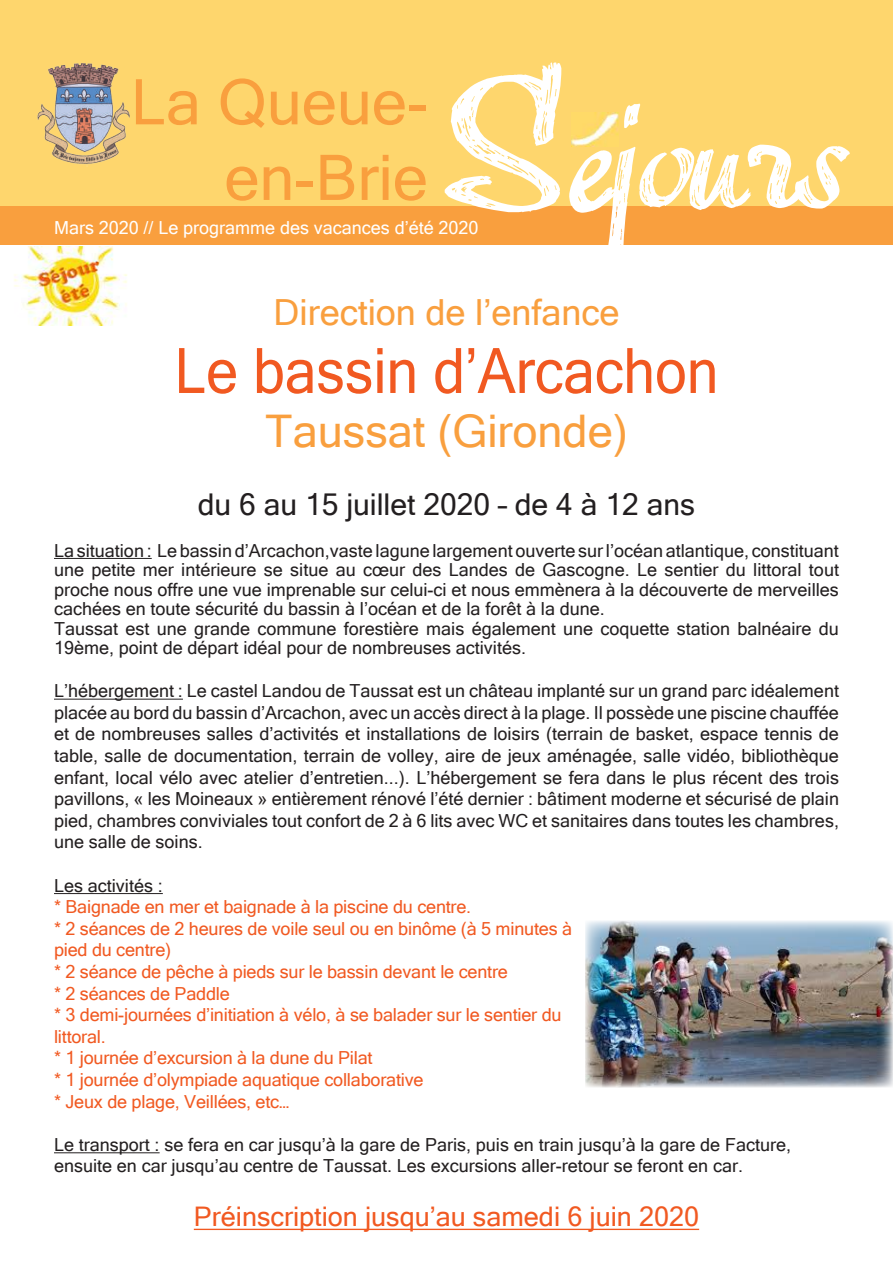
<style>
.page{position:relative;width:893px;height:1263px;background:#fff}
.page>*{position:absolute;margin:0;border:0;box-sizing:border-box;transform-origin:0 0}
.t1{font:125.4px "Advert";color:#fff;scale:.91 1}
.t2{font:63px/75.6px "Microsoft Sans Serif";color:#f99f3e;text-align:right}
.t3{font:62.7px "Microsoft Sans Serif";color:#f15921;scale:.91 1}
.t4{font:45px "Microsoft Sans Serif";color:#f99f3e}
.t5{font:36px "Microsoft Sans Serif";color:#f99f3e}
.t6{font:30px "Microsoft Sans Serif";color:#231f20}
.t7{font:27px "Microsoft Sans Serif";color:#f15921}
.t8{font:18px/21.6px "Microsoft Sans Serif";color:#231f20}
.t9{font:18px/21.6px "Microsoft Sans Serif";letter-spacing:-.01em;color:#f15921}
.t10{font:18px "Microsoft Sans Serif";color:#fff}
</style>
<div class="page">
<hr style="left:54px;top:558px;width:98px;height:1px;background:#231f20">
<hr style="left:54px;top:699px;width:129px;height:1px;background:#231f20">
<hr style="left:54px;top:893px;width:109px;height:1px;background:#231f20">
<hr style="left:54px;top:1152px;width:106px;height:1px;background:#231f20">
<hr style="left:194px;top:1229px;width:505px;height:1px;background:#f15921">
<div style="left:0;top:0;width:893px;height:237px;background:#fed66d"></div>
<img style="left:37px;top:63px;width:93px;height:104px">
<div style="left:0;top:206px;width:893px;height:39px;background:#f99f3e"></div>
<img style="left:571px;top:112px;width:47px;height:35px">
<img style="left:14px;top:247px;width:113px;height:79px">
<img style="left:585px;top:921px;width:308px;height:166px">
<h1 class="t1" style="left:441px;top:89px;width:449px">Sejours</h1>
<h2 class="t2" style="left:131px;top:64px;width:298px">La Queue&shy;en-Brie</h2>
<p class="t10" style="left:54px;top:217px;width:426px">Mars 2020 // Le programme des vacances d’été 2020</p>
<h3 class="t5" style="left:273px;top:291px;width:347px">Direction de l’enfance</h3>
<h3 class="t3" style="left:174px;top:335px;width:599px">Le bassin d’Arcachon</h3>
<h3 class="t4" style="left:265px;top:405px;width:364px">Taussat (Gironde)</h3>
<h3 class="t6" style="left:198px;top:488px;width:499px">du 6 au 15 juillet 2020 – de 4 à 12 ans</h3>
<p class="t8" style="left:54px;top:540px;width:786px;line-height:19.5px">La situation : Le bassin d’Arcachon,vaste lagune largement ouverte sur l’océan atlantique, constituant une petite mer intérieure se situe au cœur des Landes de Gascogne. Le sentier du littoral tout proche nous offre une vue imprenable sur celui-ci et nous emmènera à la découverte de merveilles cachées en toute sécurité du bassin à l’océan et de la forêt à la dune.<br>Taussat est une grande commune forestière mais également une coquette station balnéaire du 19ème, point de départ idéal pour de nombreuses activités.</p>
<p class="t8" style="left:54px;top:680px;width:786px;text-align:justify">L’hébergement : Le castel Landou de Taussat est un château implanté sur un grand parc idéalement placée au bord du bassin d’Arcachon, avec un accès direct à la plage. Il possède une piscine chauffée et de nombreuses salles d’activités et installations de loisirs (terrain de basket, espace tennis de table, salle de documentation, terrain de volley, aire de jeux aménagée, salle vidéo, bibliothèque enfant, local vélo avec atelier d’entretien...). L’hébergement se fera dans le plus récent des trois pavillons, « les Moineaux » entièrement rénové l’été dernier : bâtiment moderne et sécurisé de plain pied, chambres conviviales tout confort de 2 à 6 lits avec WC et sanitaires dans toutes les chambres, une salle de soins.</p>
<p class="t8" style="left:54px;top:874px;width:110px">Les activités :</p>
<p class="t9" style="left:54px;top:896px;width:520px">* Baignade en mer et baignade à la piscine du centre.<br>* 2 séances de 2 heures de voile seul ou en binôme (à 5 minutes à pied du centre)<br>* 2 séance de pêche à pieds sur le bassin devant le centre<br>* 2 séances de Paddle<br>* 3 demi-journées d’initiation à vélo, à se balader sur le sentier du littoral.<br>* 1 journée d’excursion à la dune du Pilat<br>* 1 journée d’olympiade aquatique collaborative<br>* Jeux de plage, Veillées, etc…</p>
<p class="t8" style="left:54px;top:1134px;width:739px">Le transport : se fera en car jusqu’à la gare de Paris, puis en train jusqu’à la gare de Facture, ensuite en car jusqu’au centre de Taussat. Les excursions aller-retour se feront en car.</p>
<h3 class="t7" style="left:194px;top:1201px;width:507px">Préinscription jusqu’au samedi 6 juin 2020</h3>
</div>
